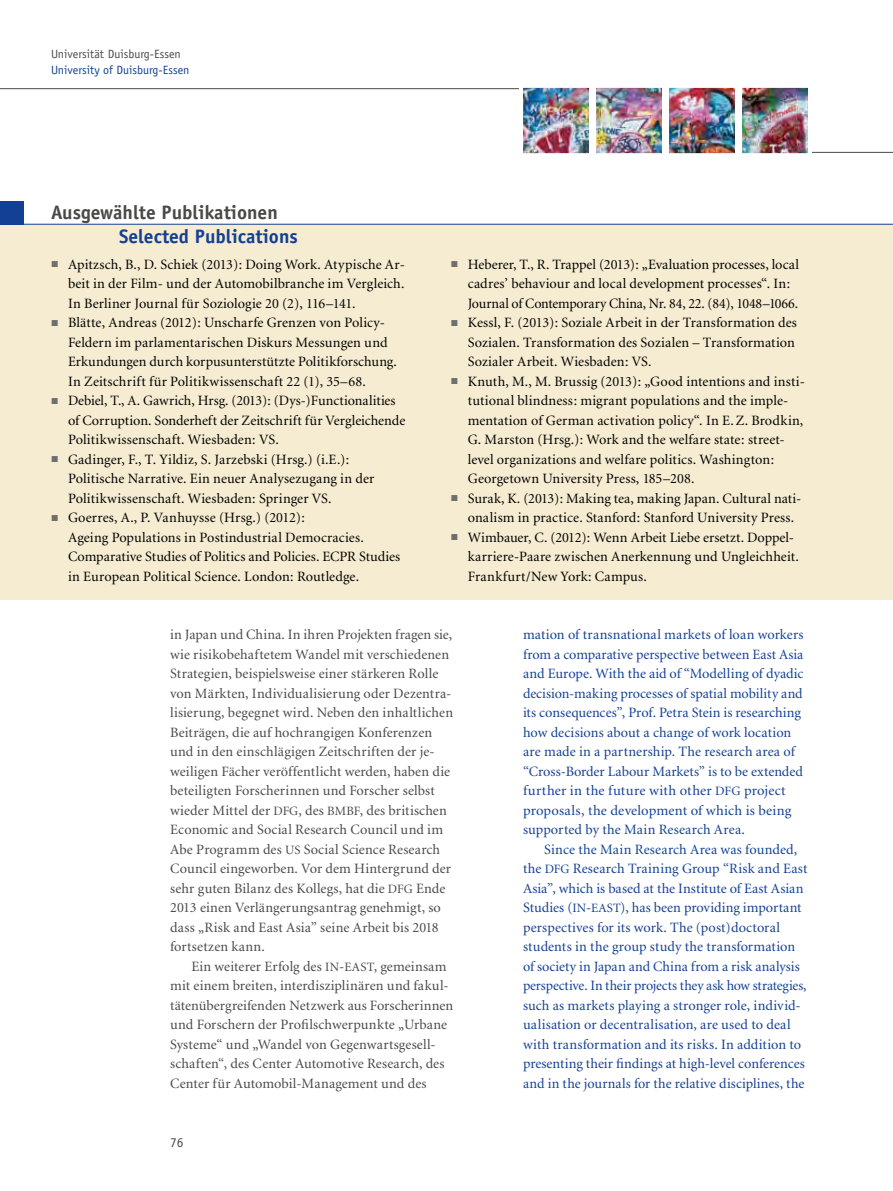
<style>
.page{position:relative;width:893px;height:1191px;background:#fff}
.page>*{position:absolute;margin:0;border:0;box-sizing:border-box;transform-origin:0 0}
.t1{font:700 19.5px "Officina Sans";color:#494948}
.t2{font:700 19.5px "Officina Sans";color:#134094}
.t3{font:14.25px/19.5px "Minion";letter-spacing:.005em;color:#000}
.t4{font:14.25px/19.5px "Minion";letter-spacing:.005em;color:#134094}
.t5{font:14.25px/19.5px "Minion";letter-spacing:.01em;color:#494948}
.t6{font:13.5px "Officina Sans";color:#494948}
.t7{font:12px "Officina Sans";color:#134094}
.t8{font:12px "Officina Sans";color:#494948}
.s1{font-size:12.75px}
</style>
<div class="page">
<hr style="left:808px;top:152px;width:85px;height:1px;background:#494948">
<hr style="left:0;top:88px;width:523px;height:1px;background:#494948">
<div style="left:518px;top:146px;width:294px;height:7px;background:#fff"></div>
<div style="left:519px;top:88px;width:293px;height:6px;background:#fff"></div>
<img style="left:523px;top:88px;width:285px;height:65px">
<div style="left:0;top:224px;width:893px;height:376px;background:#f5ecd1"></div>
<div style="left:0;top:201px;width:23px;height:24px;background:#134094"></div>
<hr style="left:0;top:224px;width:893px;height:1px;background:#134094">
<p class="t8" style="left:51px;top:47px;width:131px">Universität Duisburg-Essen</p>
<p class="t7" style="left:51px;top:62px;width:140px">University of Duisburg-Essen</p>
<h1 class="t1" style="left:51px;top:200px;width:228px">Ausgewählte Publikationen</h1>
<h1 class="t2" style="left:119px;top:224px;width:180px">Selected Publications</h1>
<p class="t3" style="left:68px;top:255px;width:339px">Apitzsch, B., D. Schiek (2013): Doing Work. Atypische Ar&shy;beit in der Film- und der Automobilbranche im Vergleich.<br>In Berliner Journal für Soziologie 20 (2), 116–141.<br>Blätte, Andreas (2012): Unscharfe Grenzen von Policy-Feldern im parlamentarischen Diskurs Messungen und Erkundungen durch korpusunterstützte Politikforschung.<br>In Zeitschrift für Politikwissenschaft 22 (1), 35–68.<br>Debiel, T., A. Gawrich, Hrsg. (2013): (Dys-)Functionalities of Corruption. Sonderheft der Zeitschrift für Vergleichende Politikwissenschaft. Wiesbaden: VS.<br>Gadinger, F., T. Yildiz, S. Jarzebski (Hrsg.) (i.E.):<br>Politische Narrative. Ein neuer Analysezugang in der Politikwissenschaft. Wiesbaden: Springer VS.<br>Goerres, A., P. Vanhuysse (Hrsg.) (2012):<br>Ageing Populations in Postindustrial Democracies.<br>Comparative Studies of Politics and Policies. ECPR Studies in European Political Science. London: Routledge.</p>
<p class="t3" style="left:468px;top:255px;width:339px">Heberer, T., R. Trappel (2013): „Evaluation processes, local cadres’ behaviour and local development processes“. In:<br>Journal of Contemporary China, Nr. 84, 22. (84), 1048–1066.<br>Kessl, F. (2013): Soziale Arbeit in der Transformation des Sozialen. Transformation des Sozialen – Transformation Sozialer Arbeit. Wiesbaden: VS.<br>Knuth, M., M. Brussig (2013): „Good intentions and insti&shy;tutional blindness: migrant populations and the imple&shy;mentation of German activation policy“. In E.Z. Brodkin, G. Marston (Hrsg.): Work and the welfare state: street&shy;level organizations and welfare politics. Washington:<br>Georgetown University Press, 185–208.<br>Surak, K. (2013): Making tea, making Japan. Cultural nati&shy;onalism in practice. Stanford: Stanford University Press.<br>Wimbauer, C. (2012): Wenn Arbeit Liebe ersetzt. Doppel&shy;karriere-Paare zwischen Anerkennung und Ungleichheit.<br>Frankfurt/New York: Campus.</p>
<p class="t5" style="left:170px;top:625px;width:285px">in Japan und China. In ihren Projekten fragen sie, wie risikobehaftetem Wandel mit verschiedenen Strategien, beispielsweise einer stärkeren Rolle von Märkten, Individualisierung oder Dezentra&shy;lisierung, begegnet wird. Neben den inhaltlichen Beiträgen, die auf hochrangigen Konferenzen und in den einschlägigen Zeitschriften der je&shy;weiligen Fächer veröffentlicht werden, haben die beteiligten Forscherinnen und Forscher selbst wieder Mittel der <span class="s1">DFG</span>, des <span class="s1">BMBF</span>, des britischen Economic and Social Research Council und im Abe Programm des <span class="s1">US</span> Social Science Research Council eingeworben. Vor dem Hintergrund der sehr guten Bilanz des Kollegs, hat die <span class="s1">DFG</span> Ende 2013 einen Verlängerungsantrag genehmigt, so dass „Risk and East Asia” seine Arbeit bis 2018 fortsetzen kann.</p>
<p class="t5" style="left:170px;top:957px;width:285px;text-indent:21px">Ein weiterer Erfolg des <span class="s1">IN</span>-<span class="s1">EAST</span>, gemeinsam mit einem breiten, interdisziplinären und fakul&shy;tätenübergreifenden Netzwerk aus Forscherinnen und Forschern der Profilschwerpunkte „Urbane Systeme“ und „Wandel von Gegenwartsgesell&shy;schaften“, des Center Automotive Research, des Center für Automobil-Management und des</p>
<p class="t6" style="left:170px;top:1134px;width:15px">76</p>
<p class="t4" style="left:523px;top:625px;width:282px">mation of transnational markets of loan workers from a comparative perspective between East Asia and Europe. With the aid of “Modelling of dyadic decision-making processes of spatial mobility and its consequences”, Prof. Petra Stein is researching how decisions about a change of work location are made in a partnership. The research area of “Cross-Border Labour Markets” is to be extended further in the future with other <span class="s1">DFG</span> project proposals, the development of which is being supported by the Main Research Area.</p>
<p class="t4" style="left:523px;top:840px;width:286px;text-indent:21px">Since the Main Research Area was founded, the <span class="s1">DFG</span> Research Training Group “Risk and East Asia”, which is based at the Institute of East Asian Studies (<span class="s1">IN</span>-<span class="s1">EAST</span>), has been providing important perspectives for its work. The (post)doctoral students in the group study the transformation of society in Japan and China from a risk analysis perspective. In their projects they ask how strategies, such as markets playing a stronger role, individ&shy;ualisation or decentralisation, are used to deal with transformation and its risks. In addition to presenting their findings at high-level conferences and in the journals for the relative disciplines, the</p>
</div>
